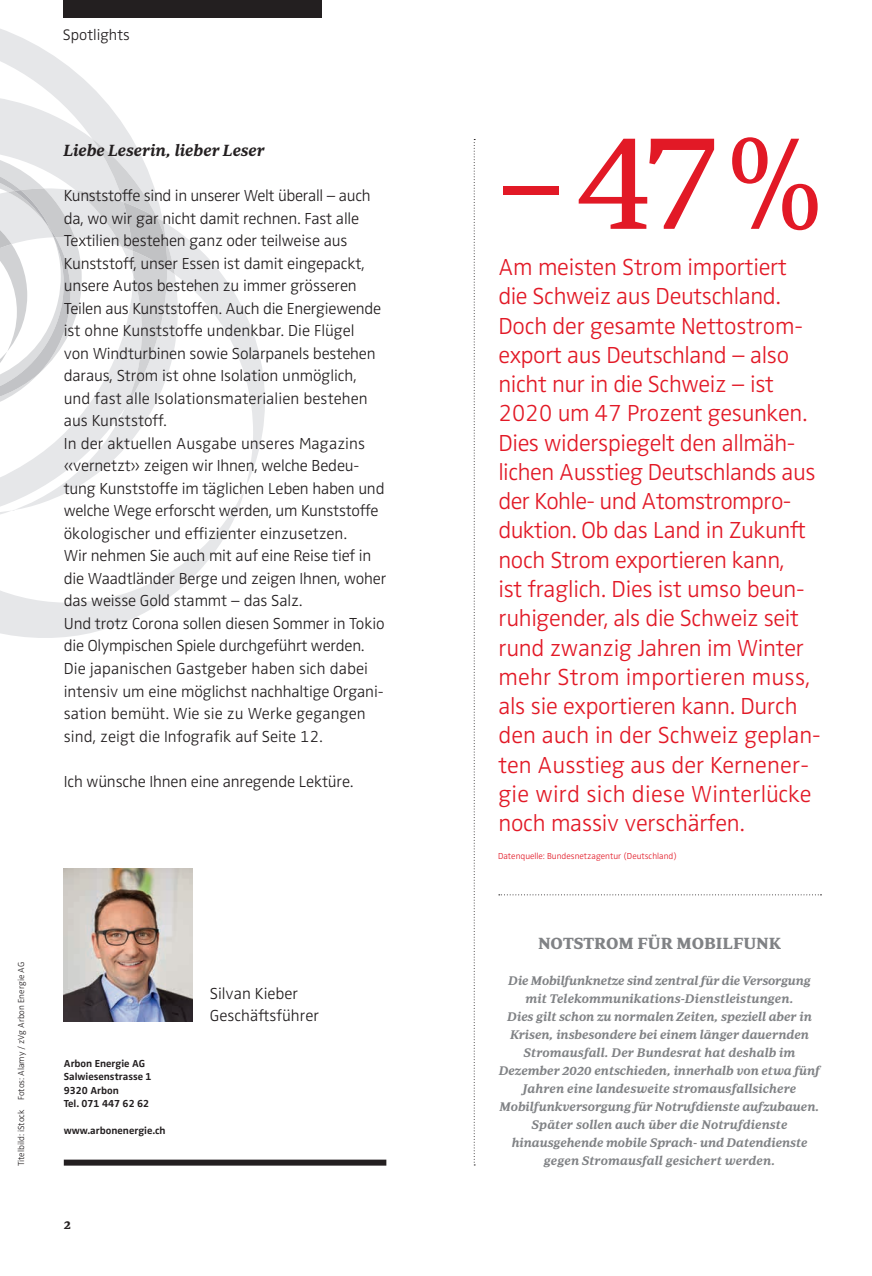
<style>
.page{position:relative;width:872px;height:1276px;background:#fff}
.page>*{position:absolute;margin:0;border:0;box-sizing:border-box;transform-origin:0 0}
.t1{font:141px "Periodico Text Lg";color:#e21926}
.t2{font:300 24px/29.2px "Zwo Pro";letter-spacing:-.015em;color:#e21926}
.t3{font:300 16.5px/22.5px "Zwo Pro";letter-spacing:-.01em;color:#231f20}
.t4{font:italic 600 16.5px "Periodico Text";color:#231f20}
.t5{font:700 16.5px "Periodico Text";color:#808285}
.t6{font:300 15.75px "Zwo Pro";color:#231f20}
.t7{font:italic 600 12.75px/18px "Periodico Text";color:#808285;text-align:center}
.t8{font:700 12px "Periodico Text";color:#231f20}
.t9{font:700 10.5px/13.5px "Zwo Pro";color:#231f20}
.t10{font:300 9px "Zwo Pro";color:#231f20}
.t11{font:300 9px "Zwo Pro";color:#e21926}
</style>
<div class="page">
<div style="left:64px;top:0;width:258px;height:18px;background:#231f20"></div>
<svg style="left:499px;top:894px;width:322px;height:1px"></svg>
<svg style="left:474px;top:139px;width:1px;height:1026px"></svg>
<svg style="left:0;top:232px;width:265px;height:406px"></svg>
<svg style="left:0;top:229px;width:178px;height:293px"></svg>
<svg style="left:167px;top:224px;width:8px;height:275px"></svg>
<svg style="left:0;top:0;width:132px;height:139px"></svg>
<svg style="left:0;top:139px;width:167px;height:382px;fill:#e6e7e9"></svg>
<svg style="left:0;top:202px;width:167px;height:316px"></svg>
<div style="left:64px;top:1159px;width:322px;height:6px;background:#231f20"></div>
<img style="left:64px;top:869px;width:129px;height:152px">
<p class="t6" style="left:63px;top:26px;width:68px">Spotlights</p>
<p class="t4" style="left:64px;top:141px;width:203px">Liebe Leserin, lieber Leser</p>
<p class="t3" style="left:64px;top:185px;width:324px">Kunststoffe sind in unserer Welt überall – auch da, wo wir gar nicht damit rechnen. Fast alle Textilien bestehen ganz oder teilweise aus Kunststoff, unser Essen ist damit eingepackt, unsere Autos bestehen zu immer grösseren Teilen aus Kunststoffen. Auch die Energiewende ist ohne Kunststoffe undenkbar. Die Flügel<br>von Windturbinen sowie Solarpanels bestehen daraus, Strom ist ohne Isolation unmöglich, und fast alle Isolationsmaterialien bestehen aus Kunststoff.<br>In der aktuellen Ausgabe unseres Magazins «vernetzt» zeigen wir Ihnen, welche Bedeu&shy;tung Kunststoffe im täglichen Leben haben und welche Wege erforscht werden, um Kunststoffe ökologischer und effizienter einzusetzen.<br>Wir nehmen Sie auch mit auf eine Reise tief in die Waadtländer Berge und zeigen Ihnen, woher das weisse Gold stammt – das Salz.<br>Und trotz Corona sollen diesen Sommer in Tokio die Olympischen Spiele durchgeführt werden.<br>Die japanischen Gastgeber haben sich dabei intensiv um eine möglichst nachhaltige Organi&shy;sation bemüht. Wie sie zu Werke gegangen sind, zeigt die Infografik auf Seite 12.</p>
<p class="t3" style="left:64px;top:770px;width:291px">Ich wünsche Ihnen eine anregende Lektüre.</p>
<p class="t10" style="left:16px;top:1166px;width:206px;rotate:-90deg">Titelbild: iStock Fotos: Alamy / zVg Arbon Energie AG</p>
<p class="t9" style="left:64px;top:1056px;width:89px">Arbon Energie AG<br>Salwiesenstrasse 1<br>9320 Arbon<br>Tel. 071 447 62 62</p>
<p class="t9" style="left:64px;top:1124px;width:103px">www.arbonenergie.ch</p>
<p class="t8" style="left:64px;top:1217px;width:8px">2</p>
<p class="t3" style="left:210px;top:982px;width:111px">Silvan Kieber<br>Geschäftsführer</p>
<h1 class="t1" style="left:494px;top:102px;width:332px">–47%</h1>
<p class="t2" style="left:498px;top:253px;width:324px">Am meisten Strom importiert die Schweiz aus Deutschland.<br>Doch der gesamte Nettostrom&shy;export aus Deutschland – also nicht nur in die Schweiz – ist<br>2020 um 47 Prozent gesunken.<br>Dies widerspiegelt den allmäh&shy;lichen Ausstieg Deutschlands aus der Kohle- und Atomstrompro&shy;duktion. Ob das Land in Zukunft noch Strom exportieren kann,<br>ist fraglich. Dies ist umso beun&shy;ruhigender, als die Schweiz seit rund zwanzig Jahren im Winter mehr Strom importieren muss, als sie exportieren kann. Durch den auch in der Schweiz geplan&shy;ten Ausstieg aus der Kernener&shy;gie wird sich diese Winterlücke noch massiv verschärfen.</p>
<p class="t11" style="left:498px;top:851px;width:180px">Datenquelle: Bundesnetzagentur (Deutschland)</p>
<p class="t5" style="left:538px;top:934px;width:245px">NOTSTROM FÜR MOBILFUNK</p>
<p class="t7" style="left:499px;top:971px;width:323px">Die Mobilfunknetze sind zentral für die Versorgung mit Telekommunikations-Dienstleistungen.<br>Dies gilt schon zu normalen Zeiten, speziell aber in Krisen, insbesondere bei einem länger dauernden Stromausfall. Der Bundesrat hat deshalb im Dezember 2020 entschieden, innerhalb von etwa fünf Jahren eine landesweite stromausfallsichere Mobilfunkversorgung für Notrufdienste aufzubauen.<br>Später sollen auch über die Notrufdienste hinausgehende mobile Sprach- und Datendienste gegen Stromausfall gesichert werden.</p>
</div>
